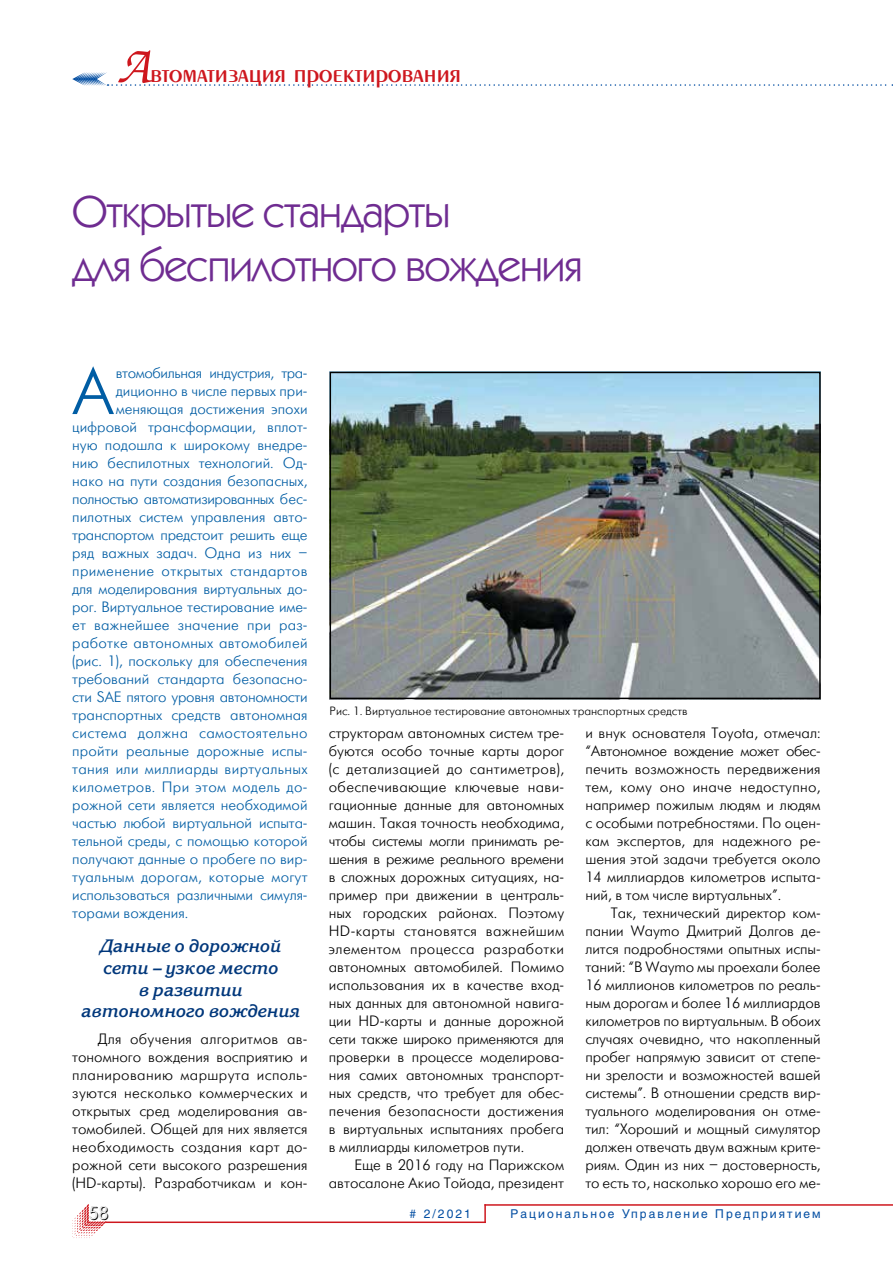
<style>
.page{position:relative;width:893px;height:1263px;background:#fff}
.page>*{position:absolute;margin:0;border:0;box-sizing:border-box;transform-origin:0 0}
.t1{font:66.45px "Futuris Light C";color:#005da4}
.t2{font:45px/54px "Kabel C";letter-spacing:-.02em;color:#6f2c91}
.t3{font:27px "Penta Demi";color:#ce171e}
.t4{font:italic 700 18px/21.6px "Korinna C";color:#00377b;text-align:center}
.t5{font:18px "Futuris Shadow C";color:#000}
.t6{font:15px/18px "Futuris Light C";color:#000;text-align:justify}
.t7{font:15px "Futuris Light C";color:#005da4}
.t8{font:15px "Futuris Light C";letter-spacing:.02em;color:#005da4}
.t9{font:15px "Futuris Light C";letter-spacing:.025em;color:#005da4}
.t10{font:15px "Futuris Light C";letter-spacing:-.02em;color:#005da4}
.t11{font:15px "Futuris Light C";letter-spacing:-.025em;color:#005da4}
.t12{font:12px "Futuris Light C";color:#000}
.t13{font:12px "Helios";letter-spacing:.17em;color:#034ea2}
.s1{font-family:"Zapf Chancery C";font-size:54px}
</style>
<div class="page">
<svg style="left:72px;top:1204px;width:34px;height:34px"></svg>
<svg style="left:484px;top:1206px;width:2px;height:15px"></svg>
<hr style="left:105px;top:1221px;width:381px;height:2px;background:#ce171e">
<hr style="left:484px;top:1204px;width:409px;height:2px;background:#ce171e">
<svg style="left:72px;top:72px;width:821px;height:14px"></svg>
<img style="left:333px;top:375px;width:485px;height:321px">
<div style="left:330px;top:372px;width:491px;height:327px;border:2px solid #000"></div>
<h3 class="t3" style="left:117px;top:60px;width:346px"><span class="s1">А</span>втоматизация проектирования</h3>
<h2 class="t2" style="left:72px;top:182px;width:512px">Открытые стандарты<br>для беспилотного вождения</h2>
<h1 class="t1" style="left:72px;top:357px;width:45px">А</h1>
<p class="t11" style="left:116px;top:365px;width:193px">втомобильная индустрия, тра-</p>
<p class="t7" style="left:116px;top:383px;width:193px">диционно в числе первых при-</p>
<p class="t7" style="left:116px;top:401px;width:193px">меняющая достижения эпохи</p>
<p class="t7" style="left:72px;top:419px;width:237px">цифровой трансформации, вплот-</p>
<p class="t7" style="left:72px;top:437px;width:237px">ную подошла к широкому внедре-</p>
<p class="t7" style="left:72px;top:455px;width:237px">нию беспилотных технологий. Од-</p>
<p class="t7" style="left:72px;top:473px;width:237px">нако на пути создания безопасных,</p>
<p class="t11" style="left:72px;top:491px;width:237px">полностью автоматизированных бес-</p>
<p class="t7" style="left:72px;top:509px;width:237px">пилотных систем управления авто-</p>
<p class="t10" style="left:72px;top:527px;width:237px">транспортом предстоит решить еще</p>
<p class="t7" style="left:72px;top:545px;width:237px">ряд важных задач. Одна из них –</p>
<p class="t9" style="left:72px;top:563px;width:237px">применение открытых стандартов</p>
<p class="t7" style="left:72px;top:581px;width:237px">для моделирования виртуальных до-</p>
<p class="t7" style="left:72px;top:599px;width:237px">рог. Виртуальное тестирование име-</p>
<p class="t7" style="left:72px;top:617px;width:237px">ет важнейшее значение при раз-</p>
<p class="t8" style="left:72px;top:635px;width:237px">работке автономных автомобилей</p>
<p class="t7" style="left:72px;top:653px;width:237px">(рис. 1), поскольку для обеспечения</p>
<p class="t7" style="left:72px;top:671px;width:237px">требований стандарта безопасно-</p>
<p class="t10" style="left:72px;top:689px;width:237px">сти SAE пятого уровня автономности</p>
<p class="t7" style="left:72px;top:707px;width:237px">транспортных средств автономная</p>
<p class="t9" style="left:72px;top:725px;width:237px">система должна самостоятельно</p>
<p class="t7" style="left:72px;top:743px;width:237px">пройти реальные дорожные испы-</p>
<p class="t8" style="left:72px;top:761px;width:237px">тания или миллиарды виртуальных</p>
<p class="t9" style="left:72px;top:779px;width:237px">километров. При этом модель до-</p>
<p class="t7" style="left:72px;top:797px;width:237px">рожной сети является необходимой</p>
<p class="t7" style="left:72px;top:815px;width:237px">частью любой виртуальной испыта-</p>
<p class="t7" style="left:72px;top:833px;width:237px">тельной среды, с помощью которой</p>
<p class="t7" style="left:72px;top:851px;width:237px">получают данные о пробеге по вир-</p>
<p class="t8" style="left:72px;top:869px;width:237px">туальным дорогам, которые могут</p>
<p class="t7" style="left:72px;top:887px;width:237px">использоваться различными симуля-</p>
<p class="t7" style="left:72px;top:905px;width:118px">торами вождения.</p>
<p class="t4" style="left:81px;top:936px;width:220px">Данные о дорожной сети – узкое место<br>в развитии автономного вождения</p>
<p class="t6" style="left:72px;top:1030px;width:237px;text-indent:26px">Для обучения алгоритмов ав&shy;тономного вождения восприятию и планированию маршрута исполь&shy;зуются несколько коммерческих и открытых сред моделирования ав&shy;томобилей. Общей для них является необходимость создания карт до&shy;рожной сети высокого разрешения (HD-карты). Разработчикам и кон-</p>
<p class="t12" style="left:330px;top:705px;width:360px">Рис. 1. Виртуальное тестирование автономных транспортных средств</p>
<p class="t6" style="left:329px;top:724px;width:237px">структорам автономных систем тре&shy;буются особо точные карты дорог (с детализацией до сантиметров), обеспечивающие ключевые нави&shy;гационные данные для автономных машин. Такая точность необходима, чтобы системы могли принимать ре&shy;шения в режиме реального времени в сложных дорожных ситуациях, на&shy;пример при движении в централь&shy;ных городских районах. Поэтому HD-карты становятся важнейшим элементом процесса разработки автономных автомобилей. Помимо использования их в качестве вход&shy;ных данных для автономной навига&shy;ции HD-карты и данные дорожной сети также широко применяются для проверки в процессе моделирова&shy;ния самих автономных транспорт&shy;ных средств, что требует для обес&shy;печения безопасности достижения в виртуальных испытаниях пробега в миллиарды километров пути.</p>
<p class="t6" style="left:329px;top:1156px;width:237px;text-align:right">Еще в 2016 году на Парижском автосалоне Акио Тойода, президент</p>
<p class="t6" style="left:585px;top:724px;width:237px">и внук основателя Toyota, отмечал: “Автономное вождение может обес&shy;печить возможность передвижения тем, кому оно иначе недоступно, например пожилым людям и людям с особыми потребностями. По оцен&shy;кам экспертов, для надежного ре&shy;шения этой задачи требуется около 14 миллиардов километров испыта&shy;ний, в том числе виртуальных”.</p>
<p class="t6" style="left:585px;top:904px;width:237px;text-indent:26px">Так, технический директор ком&shy;пании Waymo Дмитрий Долгов де&shy;лится подробностями опытных испы&shy;таний: “В Waymo мы проехали более 16 миллионов километров по реаль&shy;ным дорогам и более 16 миллиардов километров по виртуальным. В обоих случаях очевидно, что накопленный пробег напрямую зависит от степе&shy;ни зрелости и возможностей вашей системы”. В отношении средств вир&shy;туального моделирования он отме&shy;тил: “Хороший и мощный симулятор должен отвечать двум важным крите&shy;риям. Один из них – достоверность, то есть то, насколько хорошо его ме-</p>
<p class="t5" style="left:89px;top:1204px;width:21px">58</p>
<p class="t13" style="left:510px;top:1207px;width:312px">Рациональное Управление Предприятием</p>
<p class="t13" style="left:410px;top:1207px;width:63px"># 2/2021</p>
</div>
